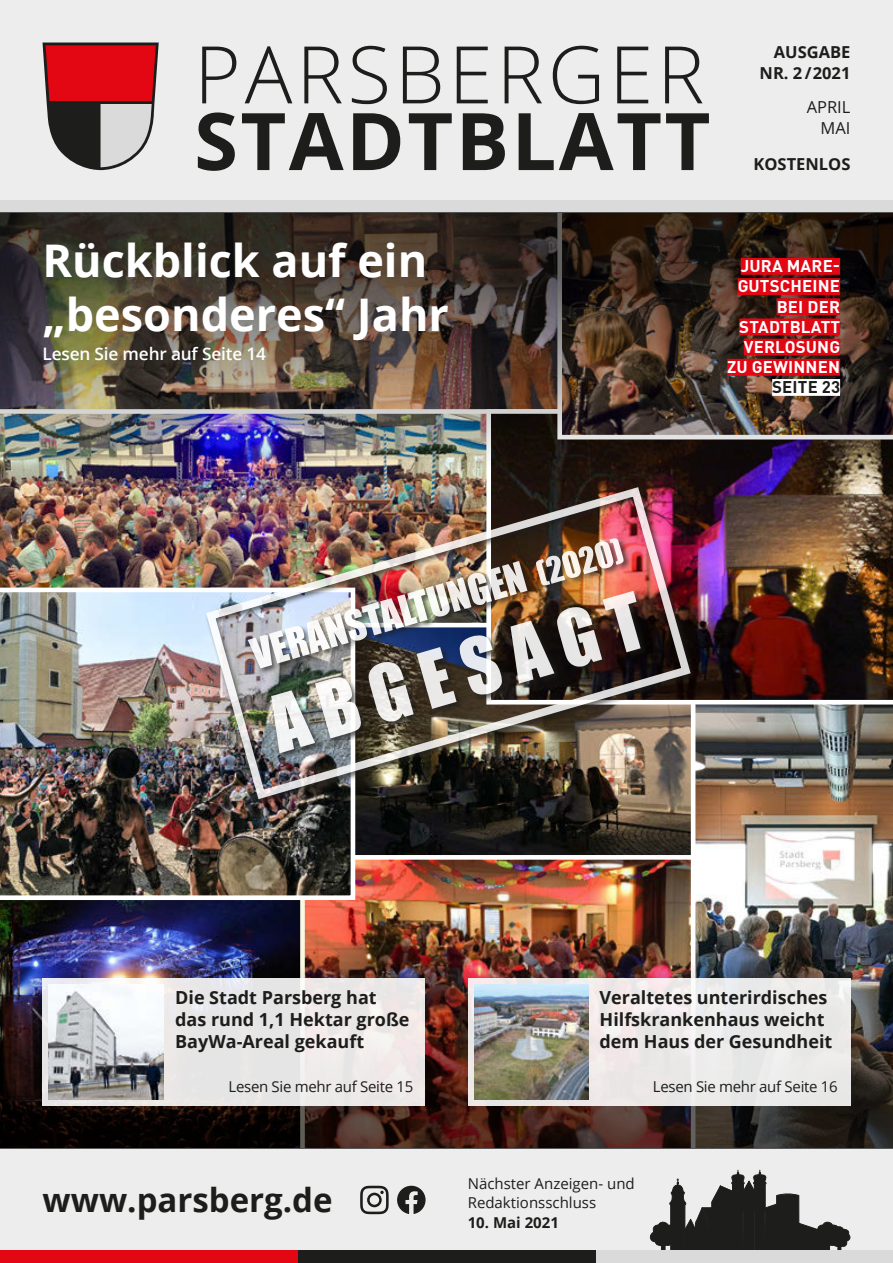
<style>
.page{position:relative;width:893px;height:1263px;background:#fff}
.page>*{position:absolute;margin:0;border:0;box-sizing:border-box;transform-origin:0 0}
.t1{font:300 79.5px "Open Sans";letter-spacing:.05em;color:#1d1d1b}
.t2{font:700 79.5px "Open Sans";letter-spacing:.03em;color:#1d1d1b}
.t3{font:700 45px/54px "Open Sans";color:#fff}
.t4{font:700 33px "Open Sans";color:#1d1d1b}
.t5{font:700 18px/21.6px "Open Sans";color:#1d1d1b}
.t6{font:600 17.25px "Open Sans";letter-spacing:-.01em;color:#fff}
.t7{font:700 16.8px/20.2px "DIN Pro";letter-spacing:.01em;color:#fff;text-align:right}
.t8{font:700 16.8px "DIN Pro";letter-spacing:.01em;color:#1d1d1b}
.t9{font:700 16.5px/21px "Open Sans";color:#1d1d1b;text-align:right}
.t10{font:16.5px/21px "Open Sans";color:#1d1d1b;text-align:right}
.t11{font:15px/19.5px "Open Sans";letter-spacing:-.01em;color:#1d1d1b}
.t12{font:700 15px "Open Sans";color:#1d1d1b}
</style>
<div class="page">
<svg style="left:0;top:900px;width:300px;height:27px;background:#10122f"></svg>
<img style="left:300px;top:860px;width:391px;height:67px">
<img style="left:355px;top:806px;width:336px;height:48px">
<div style="left:335px;top:607px;width:370px;height:253px;border:5px solid #fff"></div>
<img style="left:691px;top:704px;width:202px;height:223px">
<img style="left:0;top:517px;width:201px;height:71px">
<img style="left:698px;top:517px;width:195px;height:187px">
<img style="left:0;top:592px;width:355px;height:308px">
<img style="left:201px;top:517px;width:494px;height:287px">
<div style="left:0;top:0;width:893px;height:200px;background:#ededed"></div>
<div style="left:0;top:1148px;width:893px;height:115px;background:#ededed"></div>
<svg style="left:43px;top:43px;width:116px;height:128px;background:#ae555a"></svg>
<hr style="left:48px;top:102px;width:105px;height:2px;background:#1d1d1b">
<svg style="left:649px;top:1169px;width:202px;height:81px"></svg>
<div style="left:707px;top:1227px;width:32px;height:25px;background:#1d1d1b"></div>
<div style="left:0;top:1250px;width:298px;height:13px;background:#e30613"></div>
<div style="left:595px;top:1250px;width:298px;height:13px;background:#dadada"></div>
<div style="left:298px;top:1250px;width:297px;height:13px;background:#1d1d1b"></div>
<div style="left:0;top:200px;width:298px;height:13px;background:#dadada"></div>
<div style="left:595px;top:200px;width:298px;height:13px;background:#dadada"></div>
<div style="left:298px;top:200px;width:297px;height:13px;background:#dadada"></div>
<img style="left:0;top:213px;width:893px;height:304px">
<div style="left:741px;top:258px;width:99px;height:17px;background:#e30613"></div>
<div style="left:738px;top:278px;width:102px;height:17px;background:#e30613"></div>
<div style="left:777px;top:298px;width:63px;height:17px;background:#e30613"></div>
<div style="left:739px;top:318px;width:101px;height:17px;background:#e30613"></div>
<div style="left:744px;top:339px;width:96px;height:16px;background:#e30613"></div>
<div style="left:727px;top:359px;width:113px;height:17px;background:#e30613"></div>
<div style="left:772px;top:379px;width:68px;height:17px;background:#fff"></div>
<img style="left:0;top:927px;width:893px;height:221px">
<div style="left:43px;top:978px;width:382px;height:128px;background:linear-gradient(to right,#ebebeb,#ece8e7)"></div>
<img style="left:49px;top:984px;width:115px;height:115px">
<div style="left:468px;top:978px;width:382px;height:128px;background:#ebe9e9"></div>
<img style="left:474px;top:984px;width:115px;height:115px">
<svg style="left:397px;top:1186px;width:29px;height:28px"></svg>
<svg style="left:360px;top:1186px;width:29px;height:28px"></svg>
<h1 class="t1" style="left:194px;top:20px;width:512px">PARSBERGER</h1>
<h1 class="t2" style="left:194px;top:85px;width:518px">STADTBLATT</h1>
<p class="t9" style="left:760px;top:41px;width:92px">AUSGABE<br>NR. 2 / 2021</p>
<p class="t10" style="left:807px;top:96px;width:45px">APRIL<br>MAI</p>
<p class="t9" style="left:753px;top:153px;width:98px">KOSTENLOS</p>
<h2 class="t3" style="left:43px;top:232px;width:408px">Rückblick auf ein „besonderes“ Jahr</h2>
<p class="t6" style="left:43px;top:342px;width:225px">Lesen Sie mehr auf Seite 14</p>
<p class="t7" style="left:727px;top:255px;width:114px">JURA MARE-<br>GUTSCHEINE<br>BEI DER<br>STADTBLATT<br>VERLOSUNG<br>ZU GEWINNEN</p>
<p class="t8" style="left:772px;top:376px;width:69px">SEITE 23</p>
<p class="t5" style="left:175px;top:986px;width:236px">Die Stadt Parsberg hat das rund 1,1 Hektar große<br>BayWa-Areal gekauft</p>
<p class="t11" style="left:229px;top:1076px;width:186px">Lesen Sie mehr auf Seite 15</p>
<h3 class="t4" style="left:43px;top:1176px;width:292px">www.parsberg.de</h3>
<p class="t5" style="left:600px;top:986px;width:234px">Veraltetes unterirdisches<br>Hilfskrankenhaus weicht dem Haus der Gesundheit</p>
<p class="t11" style="left:653px;top:1076px;width:186px">Lesen Sie mehr auf Seite 16</p>
<p class="t11" style="left:468px;top:1173px;width:169px">Nächster Anzeigen- und<br>Redaktionsschluss</p>
<p class="t12" style="left:468px;top:1212px;width:93px">10. Mai 2021</p>
</div>
